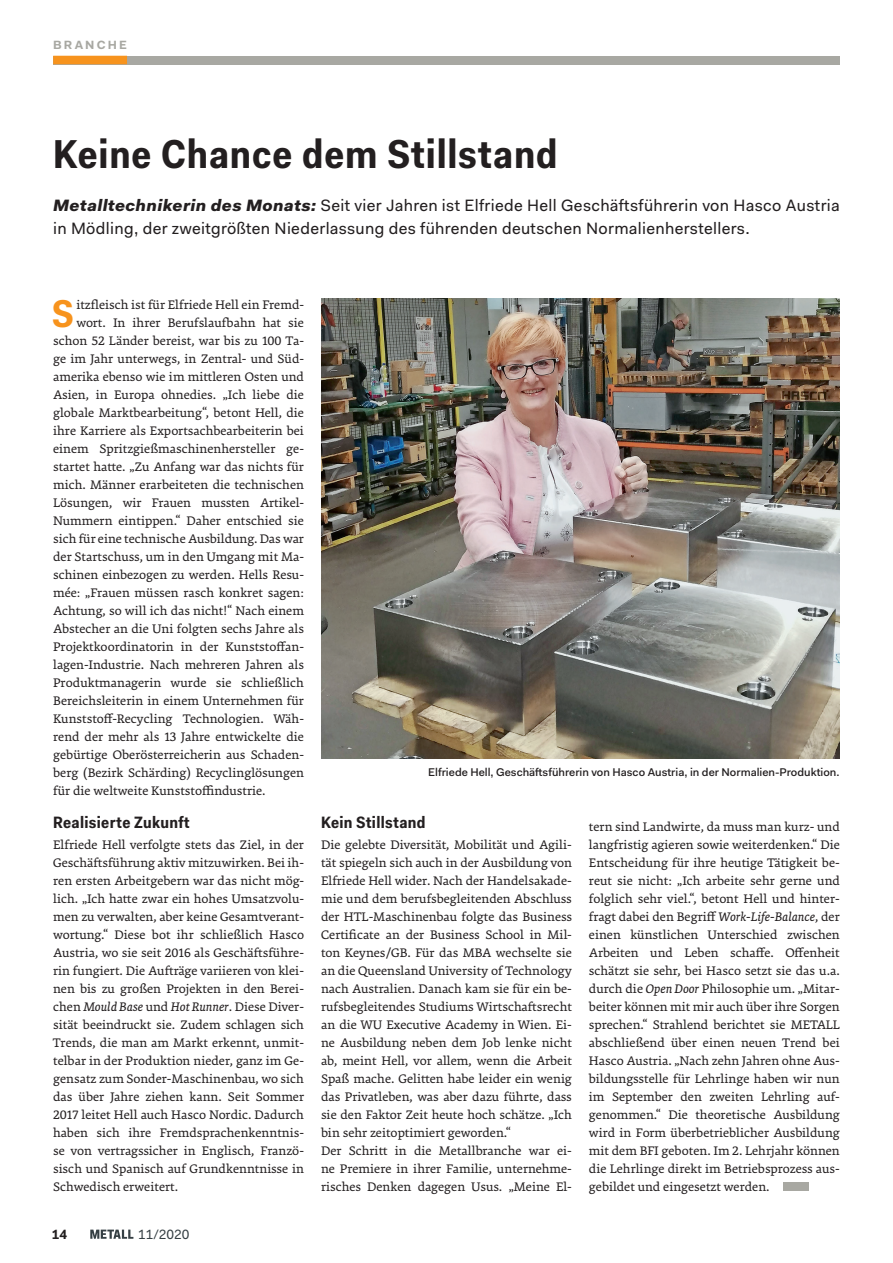
<style>
.page{position:relative;width:893px;height:1263px;background:#fff}
.page>*{position:absolute;margin:0;border:0;box-sizing:border-box;transform-origin:0 0}
._03_TT_Titel_27pt{font:700 40.5px "Fakt Sm Con Pro";letter-spacing:.02em;color:#231f20}
._02_GS_Initial_orang{font:700 38.85px "Fakt Sm Con Pro";color:#f7931d}
._03_VS_Vorspann{font:16.5px/22.5px "Fakt Pro";letter-spacing:.02em;color:#231f20}
._02_ZW_Zwischentitel{font:700 16.5px "Fakt Sm Con Pro";letter-spacing:.02em;color:#231f20}
._02_GS_ohneEZ{font:13.5px/18px "Premiera";color:#231f20;text-align:justify}
._02_GS_Initial_orang-2{font:13.5px "Premiera";color:#231f20}
.t1{font:13.5px "Fakt Pro";color:#353f44}
.t2{font:700 13.5px "Fakt Pro";color:#231f20}
.t3{font:700 12px "Fakt Pro";letter-spacing:.18em;color:#a8a8a2}
._01_BU_Bildtext{font:500 11.25px "Fakt Pro";color:#231f20}
.s1{font-weight:900;font-style:italic}
.s2{font-style:italic}
</style>
<div class="page">
<div style="left:783px;top:1182px;width:26px;height:9px;background:#a8a8a2"></div>
<img style="left:321px;top:299px;width:519px;height:460px">
<div style="left:53px;top:56px;width:787px;height:8px;background:#a8a8a2"></div>
<svg style="left:90px;top:1229px;width:43px;height:10px"></svg>
<div style="left:53px;top:56px;width:74px;height:8px;background:#f7931d"></div>
<p class="t3" style="left:53px;top:37px;width:75px">BRANCHE</p>
<p class="_03_TT_Titel_27pt" style="left:53px;top:127px;width:506px">Keine Chance dem Stillstand</p>
<p class="_03_VS_Vorspann" style="left:53px;top:194px;width:788px"><span class="s1">Metalltechnikerin des Monats:</span> Seit vier Jahren ist Elfriede Hell Geschäftsführerin von Hasco Austria in Mödling, der zweitgrößten Niederlassung des führenden deutschen Normalienherstellers.</p>
<p class="_02_GS_Initial_orang" style="left:52px;top:287px;width:24px">S</p>
<p class="_02_GS_Initial_orang-2" style="left:76px;top:296px;width:229px">itzfleisch ist für Elfriede Hell ein Fremd-</p>
<p class="_02_GS_Initial_orang-2" style="left:76px;top:314px;width:229px">wort. In ihrer Berufslaufbahn hat sie</p>
<p class="_02_GS_Initial_orang-2" style="left:53px;top:332px;width:252px">schon 52 Länder bereist, war bis zu 100 Ta-</p>
<p class="_02_GS_Initial_orang-2" style="left:53px;top:350px;width:252px">ge im Jahr unterwegs, in Zentral- und Süd-</p>
<p class="_02_GS_Initial_orang-2" style="left:53px;top:368px;width:252px">amerika ebenso wie im mittleren Osten und</p>
<p class="_02_GS_Initial_orang-2" style="left:53px;top:386px;width:252px">Asien, in Europa ohnedies. „Ich liebe die</p>
<p class="_02_GS_Initial_orang-2" style="left:53px;top:404px;width:252px">globale Marktbearbeitung“, betont Hell, die</p>
<p class="_02_GS_Initial_orang-2" style="left:53px;top:422px;width:252px">ihre Karriere als Exportsachbearbeiterin bei</p>
<p class="_02_GS_Initial_orang-2" style="left:53px;top:440px;width:252px">einem Spritzgießmaschinenhersteller ge-</p>
<p class="_02_GS_Initial_orang-2" style="left:53px;top:458px;width:252px">startet hatte. „Zu Anfang war das nichts für</p>
<p class="_02_GS_Initial_orang-2" style="left:53px;top:476px;width:252px">mich. Männer erarbeiteten die technischen</p>
<p class="_02_GS_Initial_orang-2" style="left:53px;top:494px;width:252px">Lösungen, wir Frauen mussten Artikel-</p>
<p class="_02_GS_Initial_orang-2" style="left:53px;top:512px;width:252px">Nummern eintippen.“ Daher entschied sie</p>
<p class="_02_GS_Initial_orang-2" style="left:53px;top:530px;width:252px">sich für eine technische Ausbildung. Das war</p>
<p class="_02_GS_Initial_orang-2" style="left:53px;top:548px;width:252px">der Startschuss, um in den Umgang mit Ma-</p>
<p class="_02_GS_Initial_orang-2" style="left:53px;top:566px;width:252px">schinen einbezogen zu werden. Hells Resu-</p>
<p class="_02_GS_Initial_orang-2" style="left:53px;top:584px;width:252px">mée: „Frauen müssen rasch konkret sagen:</p>
<p class="_02_GS_Initial_orang-2" style="left:53px;top:602px;width:252px">Achtung, so will ich das nicht!“ Nach einem</p>
<p class="_02_GS_Initial_orang-2" style="left:53px;top:620px;width:252px">Abstecher an die Uni folgten sechs Jahre als</p>
<p class="_02_GS_Initial_orang-2" style="left:53px;top:638px;width:252px">Projektkoordinatorin in der Kunststoffan-</p>
<p class="_02_GS_Initial_orang-2" style="left:53px;top:656px;width:252px">lagen-Industrie. Nach mehreren Jahren als</p>
<p class="_02_GS_Initial_orang-2" style="left:53px;top:674px;width:252px">Produktmanagerin wurde sie schließlich</p>
<p class="_02_GS_Initial_orang-2" style="left:53px;top:692px;width:252px">Bereichsleiterin in einem Unternehmen für</p>
<p class="_02_GS_Initial_orang-2" style="left:53px;top:710px;width:252px">Kunststoff-Recycling Technologien. Wäh-</p>
<p class="_02_GS_Initial_orang-2" style="left:53px;top:728px;width:252px">rend der mehr als 13 Jahre entwickelte die</p>
<p class="_02_GS_Initial_orang-2" style="left:53px;top:746px;width:252px">gebürtige Oberösterreicherin aus Schaden-</p>
<p class="_02_GS_Initial_orang-2" style="left:53px;top:764px;width:252px">berg (Bezirk Schärding) Recyclinglösungen</p>
<p class="_02_GS_Initial_orang-2" style="left:53px;top:782px;width:214px">für die weltweite Kunststoffindustrie.</p>
<p class="_02_ZW_Zwischentitel" style="left:53px;top:811px;width:138px">Realisierte Zukunft</p>
<p class="_02_GS_ohneEZ" style="left:53px;top:835px;width:252px">Elfriede Hell verfolgte stets das Ziel, in der Geschäftsführung aktiv mitzuwirken. Bei ih&shy;ren ersten Arbeitgebern war das nicht mög&shy;lich. „Ich hatte zwar ein hohes Umsatzvolu&shy;men zu verwalten, aber keine Gesamtverant&shy;wortung.“ Diese bot ihr schließlich Hasco Austria, wo sie seit 2016 als Geschäftsführe&shy;rin fungiert. Die Aufträge variieren von klei&shy;nen bis zu großen Projekten in den Berei&shy;chen <span class="s2">Mould Base</span> und <span class="s2">Hot Runner</span>. Diese Diver&shy;sität beeindruckt sie. Zudem schlagen sich Trends, die man am Markt erkennt, unmit&shy;telbar in der Produktion nieder, ganz im Ge&shy;gensatz zum Sonder-Maschinenbau, wo sich das über Jahre ziehen kann. Seit Sommer 2017 leitet Hell auch Hasco Nordic. Dadurch haben sich ihre Fremdsprachenkenntnis&shy;se von vertragssicher in Englisch, Franzö&shy;sisch und Spanisch auf Grundkenntnisse in Schwedisch erweitert.</p>
<p class="t2" style="left:52px;top:1225px;width:17px">14</p>
<p class="t1" style="left:138px;top:1225px;width:53px">11/2020</p>
<p class="_01_BU_Bildtext" style="left:428px;top:764px;width:413px">Elfriede Hell, Geschäftsführerin von Hasco Austria, in der Normalien-Produktion.</p>
<p class="_02_ZW_Zwischentitel" style="left:321px;top:811px;width:106px">Kein Stillstand</p>
<p class="_02_GS_ohneEZ" style="left:321px;top:835px;width:252px">Die gelebte Diversität, Mobilität und Agili&shy;tät spiegeln sich auch in der Ausbildung von Elfriede Hell wider. Nach der Handelsakade&shy;mie und dem berufsbegleitenden Abschluss der HTL-Maschinenbau folgte das Business Certificate an der Business School in Mil&shy;ton Keynes/GB. Für das MBA wechselte sie an die Queensland University of Technology nach Australien. Danach kam sie für ein be&shy;rufsbegleitendes Studiums Wirtschaftsrecht an die WU Executive Academy in Wien. Ei&shy;ne Ausbildung neben dem Job lenke nicht ab, meint Hell, vor allem, wenn die Arbeit Spaß mache. Gelitten habe leider ein wenig das Privatleben, was aber dazu führte, dass sie den Faktor Zeit heute hoch schätze. „Ich bin sehr zeitoptimiert geworden.“</p>
<p class="_02_GS_ohneEZ" style="left:321px;top:1141px;width:252px">Der Schritt in die Metallbranche war ei&shy;ne Premiere in ihrer Familie, unternehme&shy;risches Denken dagegen Usus. „Meine El-</p>
<p class="_02_GS_ohneEZ" style="left:589px;top:817px;width:252px">tern sind Landwirte, da muss man kurz- und langfristig agieren sowie weiterdenken.“ Die Entscheidung für ihre heutige Tätigkeit be&shy;reut sie nicht: „Ich arbeite sehr gerne und folglich sehr viel.“, betont Hell und hinter&shy;fragt dabei den Begriff <span class="s2">Work-Life-Balance</span>, der einen künstlichen Unterschied zwischen Arbeiten und Leben schaffe. Offenheit schätzt sie sehr, bei Hasco setzt sie das u.a. durch die <span class="s2">Open Door</span> Philosophie um. „Mitar&shy;beiter können mit mir auch über ihre Sorgen sprechen.“ Strahlend berichtet sie METALL abschließend über einen neuen Trend bei Hasco Austria. „Nach zehn Jahren ohne Aus&shy;bildungsstelle für Lehrlinge haben wir nun im September den zweiten Lehrling auf&shy;genommen.“ Die theoretische Ausbildung wird in Form überbetrieblicher Ausbildung mit dem BFI geboten. Im 2. Lehrjahr können die Lehrlinge direkt im Betriebsprozess aus&shy;gebildet und eingesetzt werden.</p>
</div>
